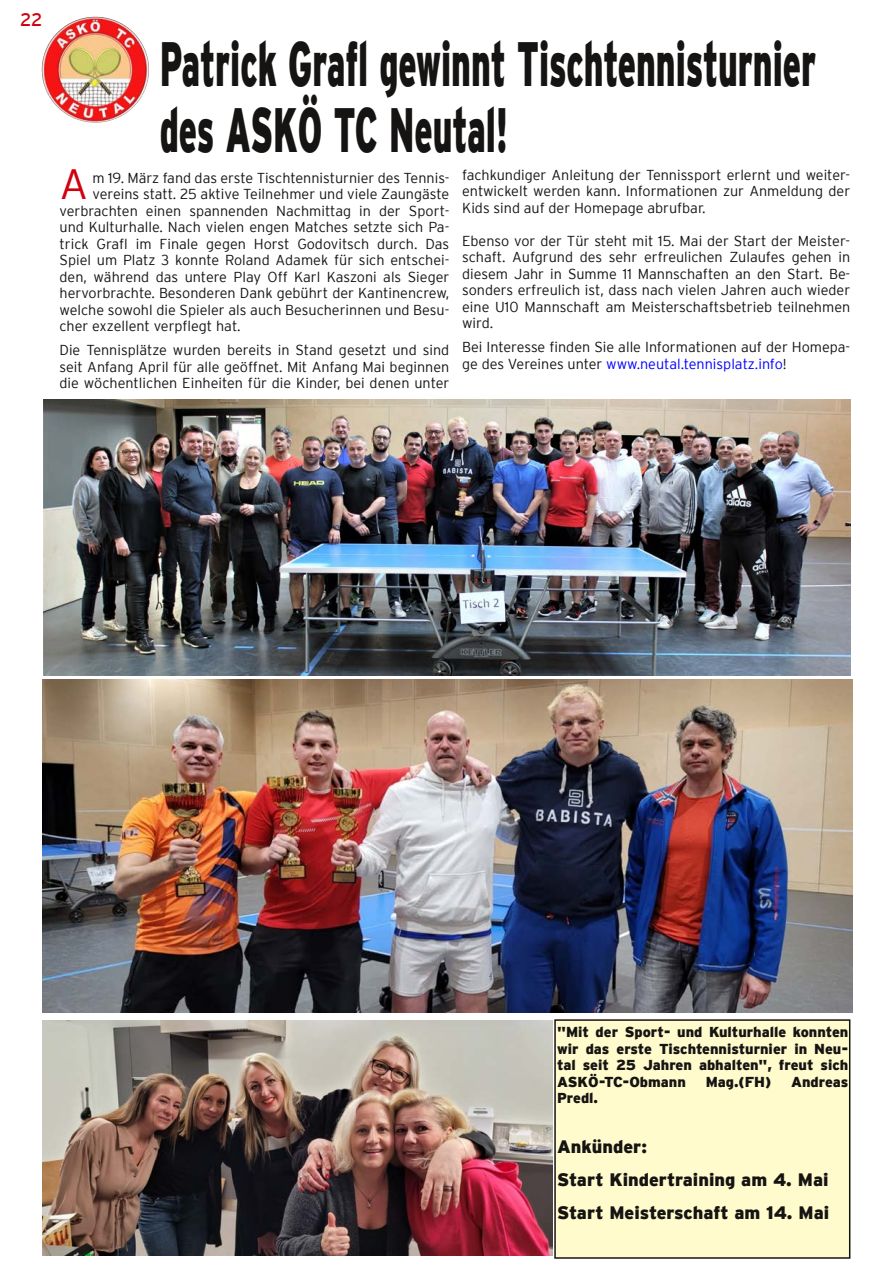
<style>
.page{position:relative;width:893px;height:1263px;background:#fff}
.page>*{position:absolute;margin:0;border:0;box-sizing:border-box;transform-origin:0 0}
.t1{font:900 62.4px/66px "Interstate";color:#161413;scale:.54 1}
.t2{font:300 42.3px "Interstate";color:#d10010}
.t3{font:900 18px/33px "Interstate";color:#161413}
.t4{font:18px "Interstate";color:#d10010}
.t5{font:300 14.4px/16.5px "Interstate";color:#161413;text-align:justify}
.t6{font:900 14.4px/16.5px "Interstate";color:#161413;text-align:justify}
.s1{color:#00f}
</style>
<div class="page">
<img style="left:42px;top:17px;width:107px;height:106px">
<div style="left:555px;top:1020px;width:295px;height:238px;background:#fffbcc"></div>
<div style="left:554px;top:1019px;width:296px;height:240px;border:2px solid #161413"></div>
<img style="left:44px;top:400px;width:806px;height:275px">
<img style="left:42px;top:680px;width:810px;height:333px">
<img style="left:43px;top:1020px;width:510px;height:235px">
<p class="t4" style="left:20px;top:9px;width:24px">22</p>
<h1 class="t1" style="left:160px;top:30px;width:1217px">Patrick Grafl gewinnt Tischtennisturnier des ASKÖ TC Neutal!</h1>
<h2 class="t2" style="left:60px;top:160px;width:30px">A</h2>
<p class="t5" style="left:93px;top:169px;width:358px">m 19. März fand das erste Tischtennisturnier des Tennis-</p>
<p class="t5" style="left:93px;top:186px;width:358px">vereins statt. 25 aktive Teilnehmer und viele Zaungäste</p>
<p class="t5" style="left:60px;top:202px;width:391px">verbrachten einen spannenden Nachmittag in der Sport-</p>
<p class="t5" style="left:60px;top:219px;width:391px">und Kulturhalle. Nach vielen engen Matches setzte sich Pa-</p>
<p class="t5" style="left:60px;top:235px;width:391px">trick Grafl im Finale gegen Horst Godovitsch durch. Das</p>
<p class="t5" style="left:60px;top:252px;width:391px">Spiel um Platz 3 konnte Roland Adamek für sich entschei-</p>
<p class="t5" style="left:60px;top:268px;width:391px">den, während das untere Play Off Karl Kaszoni als Sieger</p>
<p class="t5" style="left:60px;top:285px;width:391px">hervorbrachte. Besonderen Dank gebührt der Kantinencrew,</p>
<p class="t5" style="left:60px;top:301px;width:391px">welche sowohl die Spieler als auch Besucherinnen und Besu-</p>
<p class="t5" style="left:60px;top:318px;width:183px">cher exzellent verpflegt hat.</p>
<p class="t5" style="left:60px;top:342px;width:391px">Die Tennisplätze wurden bereits in Stand gesetzt und sind seit Anfang April für alle geöffnet. Mit Anfang Mai beginnen die wöchentlichen Einheiten für die Kinder, bei denen unter</p>
<p class="t5" style="left:462px;top:166px;width:390px">fachkundiger Anleitung der Tennissport erlernt und weiter&shy;entwickelt werden kann. Informationen zur Anmeldung der Kids sind auf der Homepage abrufbar.</p>
<p class="t5" style="left:462px;top:232px;width:390px">Ebenso vor der Tür steht mit 15. Mai der Start der Meister&shy;schaft. Aufgrund des sehr erfreulichen Zulaufes gehen in diesem Jahr in Summe 11 Mannschaften an den Start. Be&shy;sonders erfreulich ist, dass nach vielen Jahren auch wieder eine U10 Mannschaft am Meisterschaftsbetrieb teilnehmen wird.</p>
<p class="t5" style="left:462px;top:339px;width:390px">Bei Interesse finden Sie alle Informationen auf der Homepa&shy;ge des Vereines unter <span class="s1">www.neutal.tennisplatz.info</span>!</p>
<p class="t6" style="left:557px;top:1023px;width:293px">"Mit der Sport- und Kulturhalle konnten wir das erste Tischtennisturnier in Neu&shy;tal seit 25 Jahren abhalten", freut sich ASKÖ-TC-Obmann</p>
<p class="t6" style="left:706px;top:1073px;width:67px">Mag.(FH)</p>
<p class="t6" style="left:791px;top:1073px;width:59px">Andreas</p>
<p class="t6" style="left:557px;top:1089px;width:42px">Predl.</p>
<p class="t3" style="left:557px;top:1129px;width:273px">Ankünder:<br>Start Kindertraining am 4. Mai<br>Start Meisterschaft am 14. Mai</p>
</div>
